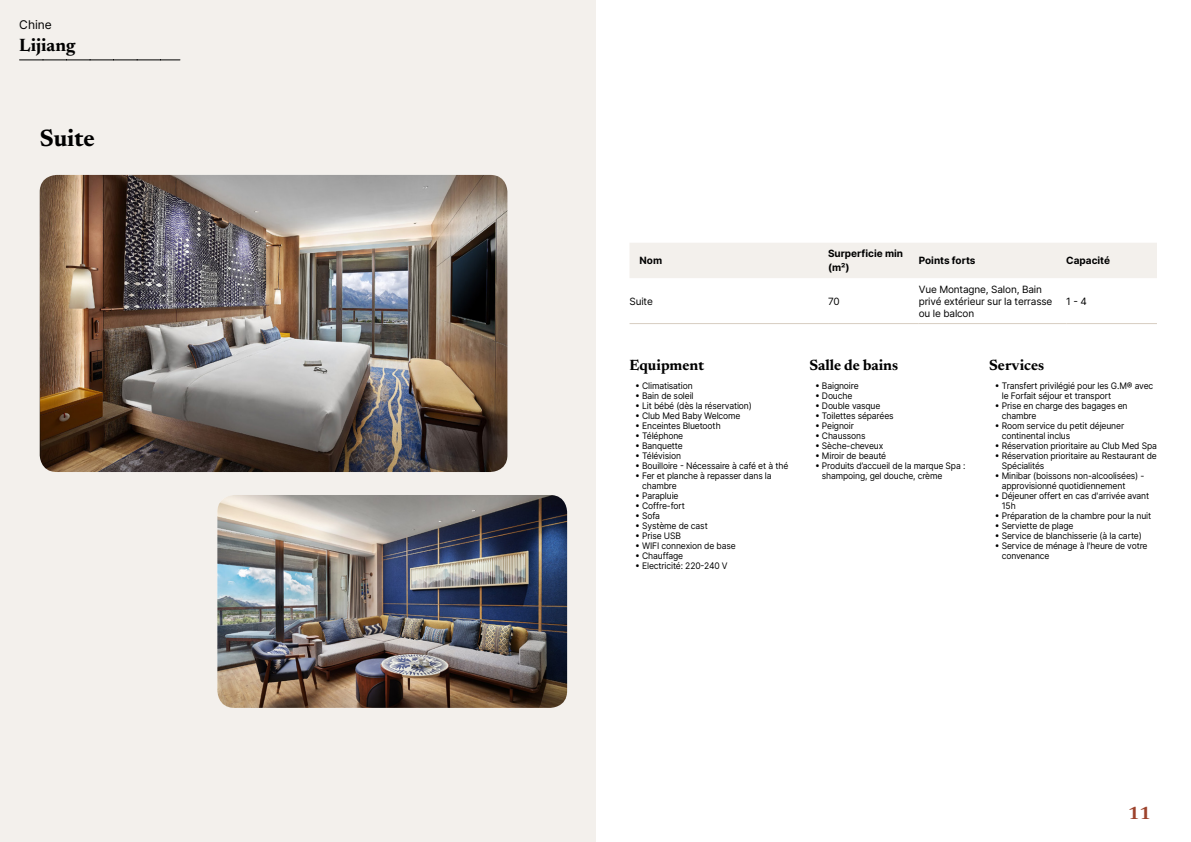
<style>
.page{position:relative;width:1191px;height:842px;background:#fff}
.page>*{position:absolute;margin:0;border:0;box-sizing:border-box;transform-origin:0 0}
.t1{font:700 24px "Newsreader 24 pt";color:#000}
.t2{font:700 18px "Newsreader 24 pt";color:#000}
.t3{font:700 18px "Newsreader 24 pt";color:#9d432c}
.t4{font:700 15px "Newsreader 24 pt";color:#000}
.t5{font:12px "Inter";color:#000}
.t6{font:10px/12px "Inter";letter-spacing:-.015em;color:#000}
.t7{font:700 10px/14px "Inter";color:#000}
.t8{font:9px/10px "Inter";letter-spacing:-.015em;color:#000;scale:.95 1}
</style>
<div class="page">
<div style="left:0;top:0;width:595px;height:842px;background:#f3f0ec"></div>
<img style="left:40px;top:175px;width:467px;height:297px">
<img style="left:217px;top:495px;width:350px;height:213px">
<svg style="left:20px;top:60px;width:160px;height:1px"></svg>
<div style="left:630px;top:243px;width:527px;height:35px;background:#f3f0ec"></div>
<hr style="left:629px;top:323px;width:199px;height:1px;background:#d7cdc1">
<hr style="left:828px;top:323px;width:90px;height:1px;background:#d7cdc1">
<hr style="left:918px;top:323px;width:148px;height:1px;background:#d7cdc1">
<hr style="left:1066px;top:323px;width:91px;height:1px;background:#d7cdc1">
<h3 class="t5" style="left:19px;top:15px;width:34px">Chine</h3>
<h2 class="t2" style="left:19px;top:32px;width:57px">Lijiang</h2>
<h1 class="t1" style="left:40px;top:121px;width:57px">Suite</h1>
<p class="t7" style="left:639px;top:253px;width:24px">Nom</p>
<p class="t7" style="left:828px;top:246px;width:77px">Surperficie min (m²)</p>
<p class="t7" style="left:918px;top:253px;width:58px">Points forts</p>
<p class="t7" style="left:1066px;top:253px;width:45px">Capacité</p>
<p class="t6" style="left:629px;top:295px;width:25px">Suite</p>
<p class="t6" style="left:828px;top:295px;width:13px">70</p>
<p class="t6" style="left:918px;top:283px;width:135px">Vue Montagne, Salon, Bain privé extérieur sur la terrasse ou le balcon</p>
<p class="t6" style="left:1066px;top:295px;width:22px">1 - 4</p>
<h3 class="t4" style="left:629px;top:355px;width:76px">Equipment</h3>
<p class="t8" style="left:635px;top:380px;width:62px">• Climatisation</p>
<p class="t8" style="left:635px;top:390px;width:63px">• Bain de soleil</p>
<p class="t8" style="left:635px;top:400px;width:124px">• Lit bébé (dès la réservation)</p>
<p class="t8" style="left:635px;top:410px;width:112px">• Club Med Baby Welcome</p>
<p class="t8" style="left:635px;top:420px;width:92px">• Enceintes Bluetooth</p>
<p class="t8" style="left:635px;top:430px;width:52px">• Téléphone</p>
<p class="t8" style="left:635px;top:440px;width:52px">• Banquette</p>
<p class="t8" style="left:635px;top:450px;width:50px">• Télévision</p>
<p class="t8" style="left:635px;top:460px;width:163px">• Bouilloire - Nécessaire à café et à thé</p>
<p class="t8" style="left:642px;top:470px;width:138px;text-indent:-7px">• Fer et planche à repasser dans la chambre</p>
<p class="t8" style="left:635px;top:490px;width:47px">• Parapluie</p>
<p class="t8" style="left:635px;top:500px;width:54px">• Coffre-fort</p>
<p class="t8" style="left:635px;top:510px;width:28px">• Sofa</p>
<p class="t8" style="left:635px;top:520px;width:78px">• Système de cast</p>
<p class="t8" style="left:635px;top:530px;width:50px">• Prise USB</p>
<p class="t8" style="left:635px;top:540px;width:107px">• WIFI connexion de base</p>
<p class="t8" style="left:635px;top:550px;width:52px">• Chauffage</p>
<p class="t8" style="left:635px;top:560px;width:99px">• Electricité: 220-240 V</p>
<h3 class="t4" style="left:809px;top:355px;width:90px">Salle de bains</h3>
<p class="t8" style="left:815px;top:380px;width:47px">• Baignoire</p>
<p class="t8" style="left:815px;top:390px;width:41px">• Douche</p>
<p class="t8" style="left:815px;top:400px;width:70px">• Double vasque</p>
<p class="t8" style="left:815px;top:410px;width:84px">• Toilettes séparées</p>
<p class="t8" style="left:815px;top:420px;width:43px">• Peignoir</p>
<p class="t8" style="left:815px;top:430px;width:55px">• Chaussons</p>
<p class="t8" style="left:815px;top:440px;width:73px">• Sèche-cheveux</p>
<p class="t8" style="left:815px;top:450px;width:76px">• Miroir de beauté</p>
<p class="t8" style="left:822px;top:460px;width:152px;text-indent:-7px">• Produits d’accueil de la marque Spa : shampoing, gel douche, crème</p>
<h3 class="t4" style="left:989px;top:355px;width:57px">Services</h3>
<p class="t8" style="left:1001px;top:380px;width:161px;text-indent:-7px">• Transfert privilégié pour les G.M® avec le Forfait séjour et transport</p>
<p class="t8" style="left:1001px;top:400px;width:134px;text-indent:-7px">• Prise en charge des bagages en chambre</p>
<p class="t8" style="left:1001px;top:420px;width:130px;text-indent:-7px">• Room service du petit déjeuner continental inclus</p>
<p class="t8" style="left:994px;top:440px;width:172px">• Réservation prioritaire au Club Med Spa</p>
<p class="t8" style="left:1001px;top:450px;width:165px;text-indent:-7px">• Réservation prioritaire au Restaurant de<br>Spécialités</p>
<p class="t8" style="left:1001px;top:470px;width:152px;text-indent:-7px">• Minibar (boissons non-alcoolisées) - approvisionné quotidiennement</p>
<p class="t8" style="left:1001px;top:490px;width:157px;text-indent:-7px">• Déjeuner offert en cas d'arrivée avant<br>15h</p>
<p class="t8" style="left:994px;top:510px;width:166px">• Préparation de la chambre pour la nuit</p>
<p class="t8" style="left:994px;top:520px;width:84px">• Serviette de plage</p>
<p class="t8" style="left:994px;top:530px;width:156px">• Service de blanchisserie (à la carte)</p>
<p class="t8" style="left:1001px;top:540px;width:155px;text-indent:-7px">• Service de ménage à l'heure de votre convenance</p>
<h2 class="t3" style="left:1128px;top:800px;width:24px">11</h2>
</div>
